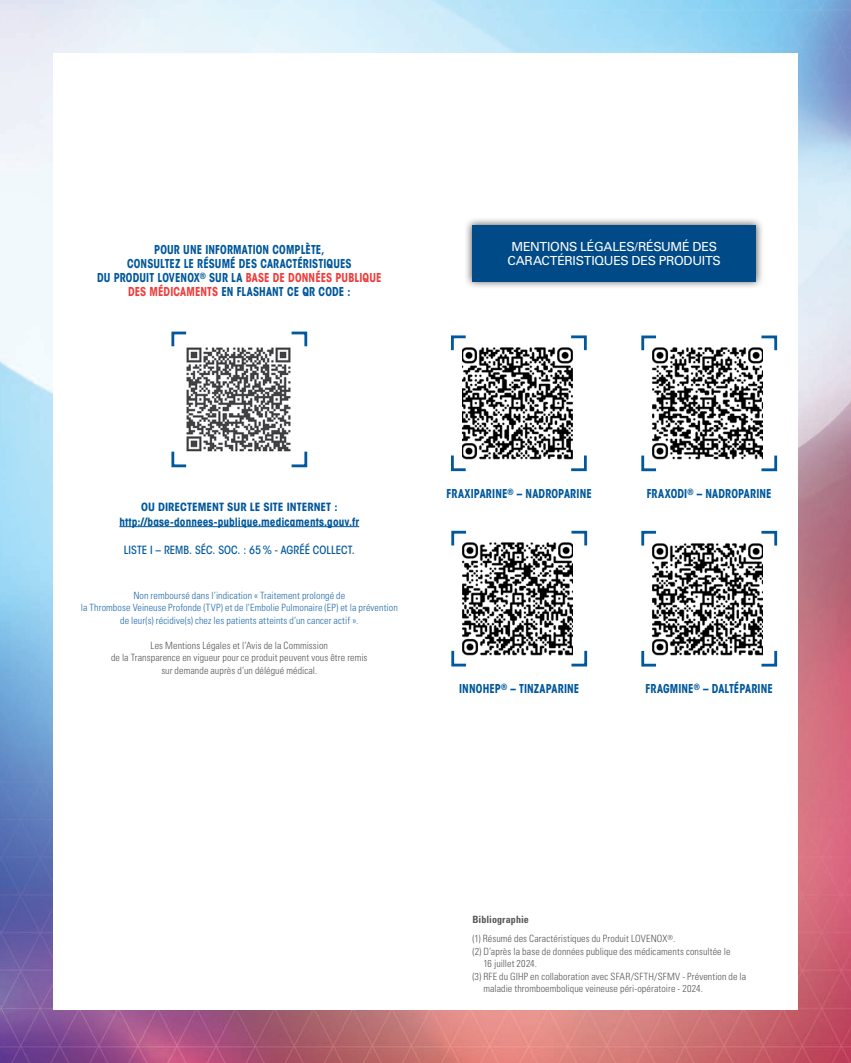
<style>
.page{position:relative;width:851px;height:1063px;background:#fff}
.page>*{position:absolute;margin:0;border:0;box-sizing:border-box;transform-origin:0 0}
.t1{font:12.5px/14.6px "Univers LT Std";letter-spacing:-.02em;color:#fff;text-align:center}
.t2{font:700 condensed 12.25px "ITC Avant Garde Std";letter-spacing:.01em;color:#01589c;scale:.89 1}
.t3{font:700 condensed 11.25px "ITC Avant Garde Std";letter-spacing:.005em;color:#01589c}
.t4{font:500 condensed 11.25px "ITC Avant Garde Std";letter-spacing:.005em;color:#01589c}
.notes{font:300 condensed 10px/12.5px "Univers LT Std";letter-spacing:.01em;color:#57585a}
.notes-2{font:300 condensed 10px/12.5px "Univers LT Std";letter-spacing:.01em;color:#266daa;text-align:center}
.notes-3{font:700 condensed 10px "Univers LT Std";letter-spacing:.005em;color:#57585a}
.s1{color:#ee3d3c}
</style>
<div class="page">
<img style="left:0;top:0;width:850px;height:1063px">
<div style="left:53px;top:53px;width:744px;height:957px;background:#fff"></div>
<hr style="left:119px;top:526px;width:240px;height:1px;background:#01589c">
<svg style="left:291px;top:331px;width:17px;height:137px"></svg>
<svg style="left:171px;top:331px;width:16px;height:16px"></svg>
<svg style="left:171px;top:451px;width:16px;height:17px"></svg>
<svg style="left:571px;top:335px;width:16px;height:137px"></svg>
<svg style="left:451px;top:335px;width:15px;height:16px"></svg>
<svg style="left:451px;top:455px;width:15px;height:17px"></svg>
<img style="left:462px;top:347px;width:110px;height:113px">
<svg style="left:761px;top:335px;width:17px;height:137px"></svg>
<svg style="left:641px;top:335px;width:16px;height:16px"></svg>
<svg style="left:641px;top:455px;width:16px;height:17px"></svg>
<img style="left:652px;top:347px;width:110px;height:113px">
<svg style="left:568px;top:530px;width:20px;height:137px"></svg>
<svg style="left:451px;top:530px;width:16px;height:16px"></svg>
<svg style="left:451px;top:650px;width:18px;height:17px"></svg>
<img style="left:462px;top:542px;width:110px;height:113px">
<svg style="left:758px;top:530px;width:20px;height:137px"></svg>
<svg style="left:641px;top:530px;width:16px;height:16px"></svg>
<svg style="left:641px;top:650px;width:17px;height:17px"></svg>
<img style="left:652px;top:542px;width:110px;height:113px">
<div style="left:464px;top:217px;width:300px;height:73px;background:#231f20;opacity:.75"></div>
<div style="left:472px;top:225px;width:284px;height:57px;background:#004b87"></div>
<img style="left:185px;top:345px;width:107px;height:108px">
<p class="t2" style="left:154px;top:241px;width:193px">POUR UNE INFORMATION COMPLÈTE,</p>
<p class="t2" style="left:127px;top:255px;width:254px">CONSULTEZ LE RÉSUMÉ DES CARACTÉRISTIQUES</p>
<p class="t2" style="left:97px;top:269px;width:321px">DU PRODUIT LOVENOX<sup>®</sup> SUR LA <span class="s1">BASE DE DONNÉES PUBLIQUE</span></p>
<p class="t2" style="left:128px;top:283px;width:251px"><span class="s1">DES MÉDICAMENTS</span> EN FLASHANT CE QR CODE :</p>
<p class="t1" style="left:507px;top:239px;width:215px">MENTIONS LÉGALES/RÉSUMÉ DES<br>CARACTÉRISTIQUES DES PRODUITS</p>
<p class="t3" style="left:141px;top:500px;width:198px">OU DIRECTEMENT SUR LE SITE INTERNET :</p>
<p class="t3" style="left:119px;top:514px;width:241px">http://base-donnees-publique.medicaments.gouv.fr</p>
<p class="t4" style="left:124px;top:543px;width:232px">LISTE I – REMB. SÉC. SOC. : 65% - AGRÉÉ COLLECT.</p>
<p class="notes-2" style="left:81px;top:589px;width:318px">Non remboursé dans l’indication « Traitement prolongé de<br>la Thrombose Veineuse Profonde (TVP) et de l’Embolie Pulmonaire (EP) et la prévention de leur(s) récidive(s) chez les patients atteints d’un cancer actif ».</p>
<p class="notes" style="left:111px;top:639px;width:258px;text-align:center">Les Mentions Légales et l’Avis de la Commission<br>de la Transparence en vigueur pour ce produit peuvent vous être remis sur demande auprès d’un délégué médical.</p>
<p class="t2" style="left:446px;top:486px;width:165px">FRAXIPARINE<sup>®</sup> – NADROPARINE</p>
<p class="t2" style="left:646px;top:486px;width:142px">FRAXODI<sup>®</sup> – NADROPARINE</p>
<p class="t2" style="left:459px;top:681px;width:136px">INNOHEP<sup>®</sup> – TINZAPARINE</p>
<p class="t2" style="left:645px;top:681px;width:144px">FRAGMINE<sup>®</sup> – DALTÉPARINE</p>
<p class="notes-3" style="left:472px;top:913px;width:58px">Bibliographie</p>
<p class="notes" style="left:472px;top:932px;width:204px">(1) Résumé des Caractéristiques du Produit LOVENOX<sup>®</sup>.</p>
<p class="notes" style="left:483px;top:945px;width:248px;text-indent:-11px">(2) D’après la base de données publique des médicaments consultée le<br>16 juillet 2024.</p>
<p class="notes" style="left:483px;top:970px;width:264px;text-indent:-11px">(3) RFE du GIHP en collaboration avec SFAR/SFTH/SFMV - Prévention de la maladie thromboembolique veineuse péri-opératoire - 2024.</p>
</div>
